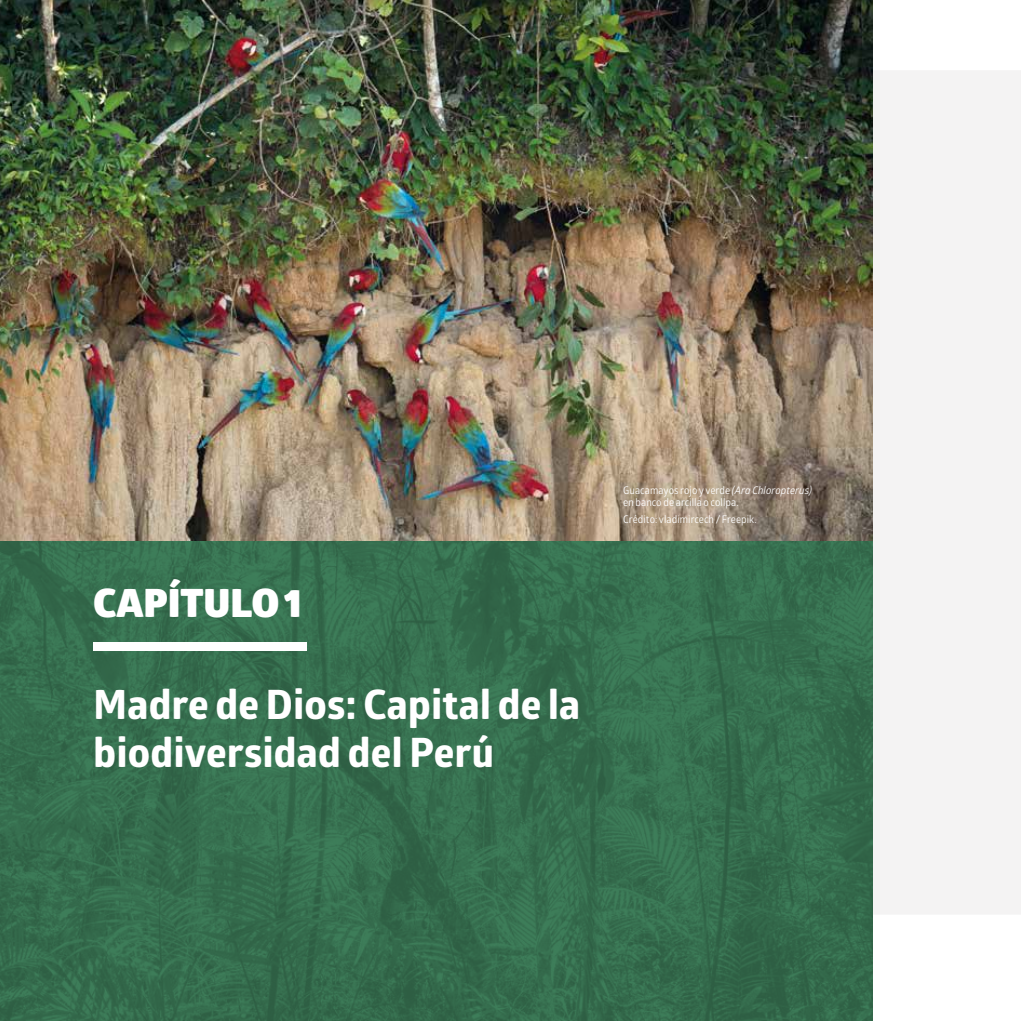
<style>
.page{position:relative;width:1021px;height:1021px;background:#fff}
.page>*{position:absolute;margin:0;border:0;box-sizing:border-box;transform-origin:0 0}
.t1{font:700 40.5px/48.6px "Globerx";letter-spacing:.01em;color:#fff}
.t2{font:900 39px "Glober";letter-spacing:.01em;color:#fff}
.t3{font:10.5px/12.6px "Glober";letter-spacing:.005em;color:#fff;scale:.95 1}
.s1{font-style:italic}
</style>
<div class="page">
<div style="left:872px;top:70px;width:148px;height:844px;background:#f4f3f3"></div>
<img style="left:0;top:540px;width:872px;height:480px">
<img style="left:0;top:0;width:872px;height:540px">
<div style="left:94px;top:642px;width:213px;height:8px;background:#fff"></div>
<h2 class="t2" style="left:94px;top:572px;width:210px">CAPÍTULO 1</h2>
<h1 class="t1" style="left:94px;top:679px;width:488px">Madre de Dios: Capital de la biodiversidad del Perú</h1>
<p class="t3" style="left:623px;top:483px;width:200px">Guacamayos rojo y verde <span class="s1">(Ara Chloropterus) </span>en banco de arcilla o collpa.</p>
<p class="t3" style="left:623px;top:512px;width:142px">Crédito: vladimircech / Freepik.</p>
</div>
